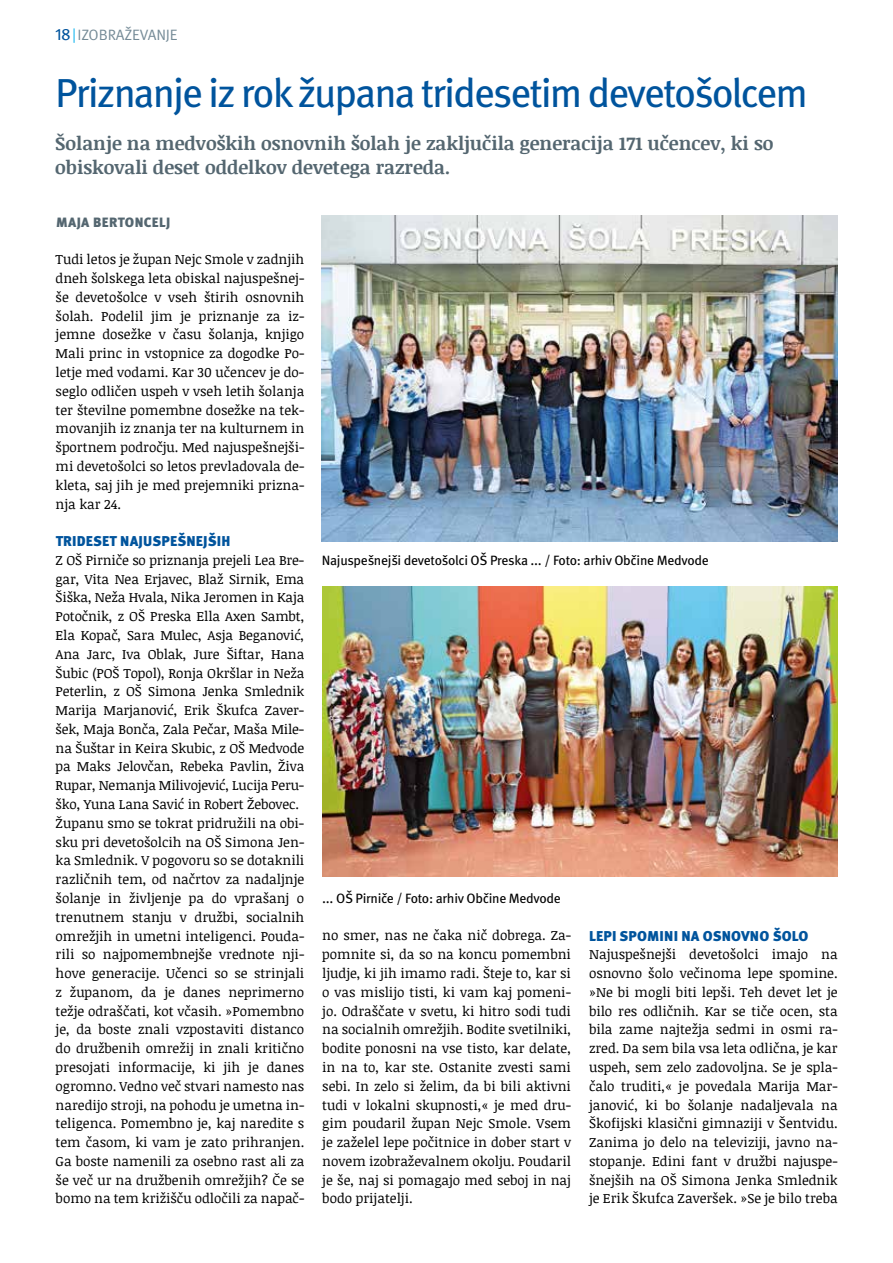
<style>
.page{position:relative;width:893px;height:1263px;background:#fff}
.page>*{position:absolute;margin:0;border:0;box-sizing:border-box;transform-origin:0 0}
.t1{font:40.5px "Meta Pro";letter-spacing:-.05em;color:#00549d}
.t2{font:700 18.75px/24.8px "Noticia Text";color:#546670}
.t3{font:15px "Meta Pro";letter-spacing:-.01em;color:#748a96}
.t4{font:900 14.25px "Meta Pro";letter-spacing:.01em;color:#00549d}
.t5{font:13.5px/18.8px "Noticia Text";color:#000;text-align:justify}
.t6{font:13.5px "Meta Pro";letter-spacing:-.02em;color:#000}
.t7{font:900 13.5px "Meta Pro";letter-spacing:.03em;color:#546670}
.s1{font-size:16.5px;color:#00549d}
</style>
<div class="page">
<svg style="left:74px;top:28px;width:1px;height:15px"></svg>
<img style="left:322px;top:215px;width:516px;height:326px">
<img style="left:322px;top:586px;width:516px;height:290px">
<p class="t3" style="left:55px;top:25px;width:124px"><span class="s1">18</span> IZOBRAŽEVANJE</p>
<h1 class="t1" style="left:55px;top:67px;width:754px">Priznanje iz rok župana tridesetim devetošolcem</h1>
<h2 class="t2" style="left:55px;top:130px;width:720px">Šolanje na medvoških osnovnih šolah je zaključila generacija 171 učencev, ki so obiskovali deset oddelkov devetega razreda.</h2>
<p class="t7" style="left:56px;top:214px;width:116px">MAJA BERTONCELJ</p>
<p class="t5" style="left:56px;top:250px;width:250px">Tudi letos je župan Nejc Smole v zadnjih dneh šolskega leta obiskal najuspešnej&shy;še devetošolce v vseh štirih osnovnih šolah. Podelil jim je priznanje za iz&shy;jemne dosežke v času šolanja, knjigo Mali princ in vstopnice za dogodke Po&shy;letje med vodami. Kar 30 učencev je do&shy;seglo odličen uspeh v vseh letih šolanja ter številne pomembne dosežke na tek&shy;movanjih iz znanja ter na kulturnem in športnem področju. Med najuspešnejši&shy;mi devetošolci so letos prevladovala de&shy;kleta, saj jih je med prejemniki prizna&shy;nja kar 24.</p>
<p class="t4" style="left:56px;top:532px;width:176px">TRIDESET NAJUSPEŠNEJŠIH</p>
<p class="t5" style="left:56px;top:550px;width:250px;text-align:left">Z OŠ Pirniče so priznanja prejeli Lea Bre&shy;gar, Vita Nea Erjavec, Blaž Sirnik, Ema Šiška, Neža Hvala, Nika Jeromen in Kaja Potočnik, z OŠ Preska Ella Axen Sambt, Ela Kopač, Sara Mulec, Asja Beganović, Ana Jarc, Iva Oblak, Jure Šiftar, Hana Šubic (POŠ Topol), Ronja Okršlar in Neža Peterlin, z OŠ Simona Jenka Smlednik Marija Marjanović, Erik Škufca Zaver&shy;šek, Maja Bonča, Zala Pečar, Maša Mile&shy;na Šuštar in Keira Skubic, z OŠ Medvode pa Maks Jelovčan, Rebeka Pavlin, Živa Rupar, Nemanja Milivojević, Lucija Peru&shy;ško, Yuna Lana Savić in Robert Žebovec.<br>Županu smo se tokrat pridružili na obi&shy;sku pri devetošolcih na OŠ Simona Jen&shy;ka Smlednik. V pogovoru so se dotaknili različnih tem, od načrtov za nadaljnje šolanje in življenje pa do vprašanj o trenutnem stanju v družbi, socialnih omrežjih in umetni inteligenci. Pouda&shy;rili so najpomembnejše vrednote nji&shy;hove generacije. Učenci so se strinjali z županom, da je danes neprimerno težje odraščati, kot včasih. »Pomembno je, da boste znali vzpostaviti distanco do družbenih omrežij in znali kritično presojati informacije, ki jih je danes ogromno. Vedno več stvari namesto nas naredijo stroji, na pohodu je umetna in&shy;teligenca. Pomembno je, kaj naredite s tem časom, ki vam je zato prihranjen.<br>Ga boste namenili za osebno rast ali za še več ur na družbenih omrežjih? Če se bomo na tem križišču odločili za napač-</p>
<p class="t6" style="left:322px;top:552px;width:388px">Najuspešnejši devetošolci OŠ Preska ... / Foto: arhiv Občine Medvode</p>
<p class="t6" style="left:322px;top:890px;width:240px">... OŠ Pirniče / Foto: arhiv Občine Medvode</p>
<p class="t5" style="left:322px;top:926px;width:250px">no smer, nas ne čaka nič dobrega. Za&shy;pomnite si, da so na koncu pomembni ljudje, ki jih imamo radi. Šteje to, kar si o vas mislijo tisti, ki vam kaj pomeni&shy;jo. Odraščate v svetu, ki hitro sodi tudi na socialnih omrežjih. Bodite svetilniki, bodite ponosni na vse tisto, kar delate, in na to, kar ste. Ostanite zvesti sami sebi. In zelo si želim, da bi bili aktivni tudi v lokalni skupnosti,« je med dru&shy;gim poudaril župan Nejc Smole. Vsem je zaželel lepe počitnice in dober start v novem izobraževalnem okolju. Poudaril je še, naj si pomagajo med seboj in naj bodo prijatelji.</p>
<p class="t4" style="left:589px;top:926px;width:221px">LEPI SPOMINI NA OSNOVNO ŠOLO</p>
<p class="t5" style="left:589px;top:945px;width:250px">Najuspešnejši devetošolci imajo na osnovno šolo večinoma lepe spomine. »Ne bi mogli biti lepši. Teh devet let je bilo res odličnih. Kar se tiče ocen, sta bila zame najtežja sedmi in osmi ra&shy;zred. Da sem bila vsa leta odlična, je kar uspeh, sem zelo zadovoljna. Se je spla&shy;čalo truditi,« je povedala Marija Mar&shy;janović, ki bo šolanje nadaljevala na Škofijski klasični gimnaziji v Šentvidu.<br>Zanima jo delo na televiziji, javno na&shy;stopanje. Edini fant v družbi najuspe&shy;šnejših na OŠ Simona Jenka Smlednik je Erik Škufca Zaveršek. »Se je bilo treba</p>
</div>
